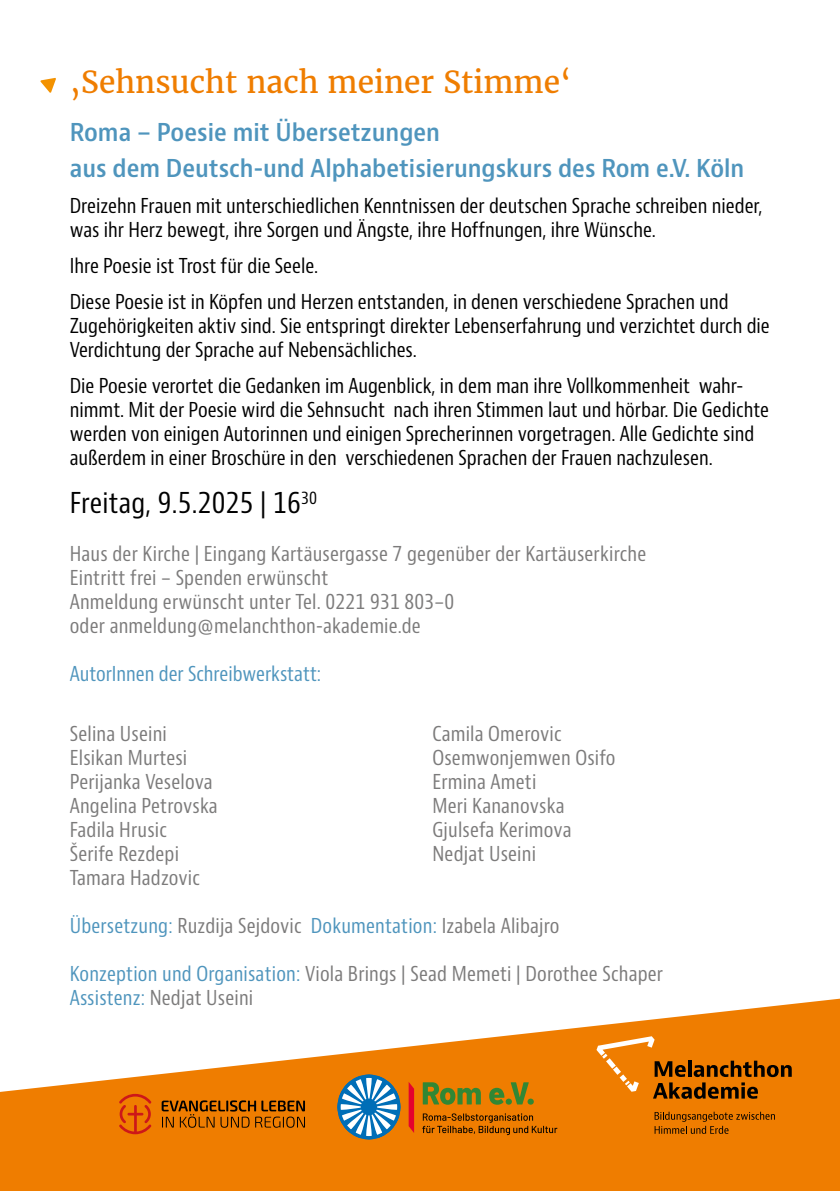
<style>
.page{position:relative;width:840px;height:1191px;background:#fff}
.page>*{position:absolute;margin:0;border:0;box-sizing:border-box;transform-origin:0 0}
.t1{font:30px "Merriweather";color:#ef7d00}
.t2{font:condensed 28px "Bernino Sans";letter-spacing:.01em;color:#000}
.t3{font:600 condensed 24px/36px "Bernino Sans";color:#4f95bd}
.t4{font:condensed 20px/24px "Bernino Sans";color:#000}
.t5{font:condensed 20px/24px "Bernino Sans";letter-spacing:.01em;color:#7c7b7b}
.t6{font:condensed 20px "Bernino Sans";color:#4f95bd}
.s1{color:#4f95bd}
</style>
<div class="page">
<svg style="left:0;top:998px;width:839px;height:193px;fill:#ef7d00"></svg>
<svg style="left:40px;top:78px;width:16px;height:15px"></svg>
<svg style="left:654px;top:1111px;width:120px;height:22px;background:#c96900"></svg>
<svg style="left:596px;top:1036px;width:195px;height:62px;background:#ce710a"></svg>
<svg style="left:422px;top:1082px;width:111px;height:22px;background:#968118"></svg>
<svg style="left:422px;top:1113px;width:135px;height:22px;background:#c06400"></svg>
<svg style="left:408px;top:1081px;width:6px;height:52px"></svg>
<svg style="left:337px;top:1075px;width:63px;height:64px"></svg>
<div style="left:360px;top:1098px;width:17px;height:17px;background:#006eb7;border-radius:50%"></div>
<div style="left:337px;top:1074px;width:63px;height:65px;border:3px solid #006eb7;border-radius:50%"></div>
<svg style="left:161px;top:1100px;width:144px;height:27px;background:#af5b00"></svg>
<svg style="left:119px;top:1093px;width:32px;height:41px"></svg>
<h1 class="t1" style="left:70px;top:63px;width:503px">‚Sehnsucht nach meiner Stimme‘</h1>
<p class="t3" style="left:70px;top:115px;width:675px">Roma – Poesie mit Übersetzungen<br>aus dem Deutsch-und Alphabetisierungskurs des Rom e.V. Köln</p>
<p class="t4" style="left:70px;top:194px;width:693px">Dreizehn Frauen mit unterschiedlichen Kenntnissen der deutschen Sprache schreiben nieder, was ihr Herz bewegt, ihre Sorgen und Ängste, ihre Hoffnungen, ihre Wünsche.</p>
<p class="t4" style="left:70px;top:248px;width:660px;line-height:36px">Ihre Poesie ist Trost für die Seele.<br>Diese Poesie ist in Köpfen und Herzen entstanden, in denen verschiedene Sprachen und</p>
<p class="t4" style="left:70px;top:314px;width:701px">Zugehörigkeiten aktiv sind. Sie entspringt direkter Lebenserfahrung und verzichtet durch die<br>Verdichtung der Sprache auf Nebensächliches.</p>
<p class="t4" style="left:70px;top:374px;width:700px">Die Poesie verortet die Gedanken im Augenblick, in dem man ihre Vollkommenheit wahr&shy;nimmt. Mit der Poesie wird die Sehnsucht nach ihren Stimmen laut und hörbar. Die Gedichte werden von einigen Autorinnen und einigen Sprecherinnen vorgetragen. Alle Gedichte sind außerdem in einer Broschüre in den verschiedenen Sprachen der Frauen nachzulesen.</p>
<h2 class="t2" style="left:70px;top:485px;width:249px">Freitag, 9.5.2025 | 16<sup>30</sup></h2>
<p class="t5" style="left:70px;top:542px;width:577px">Haus der Kirche | Eingang Kartäusergasse 7 gegenüber der Kartäuserkirche Eintritt frei - Spenden erwünscht<br>Anmeldung erwünscht unter Tel. 0221 931 803-0<br>oder anmeldung@melanchthon-akademie.de</p>
<p class="t6" style="left:70px;top:661px;width:253px">AutorInnen der Schreibwerkstatt:</p>
<p class="t5" style="left:70px;top:722px;width:149px">Selina Useini<br>Elsikan Murtesi<br>Perijanka Veselova<br>Angelina Petrovska<br>Fadila Hrusic<br>Šerife Rezdepi<br>Tamara Hadzovic</p>
<p class="t5" style="left:432px;top:722px;width:185px">Camila Omerovic<br>Osemwonjemwen Osifo<br>Ermina Ameti<br>Meri Kananovska<br>Gjulsefa Kerimova<br>Nedjat Useini</p>
<p class="t5" style="left:70px;top:914px;width:491px"><span class="s1">Übersetzung:</span> Ruzdija Sejdovic <span class="s1">Dokumentation:</span> Izabela Alibajro</p>
<p class="t5" style="left:70px;top:962px;width:594px"><span class="s1">Konzeption und Organisation:</span> Viola Brings | Sead Memeti | Dorothee Schaper<br><span class="s1">Assistenz:</span> Nedjat Useini</p>
</div>
